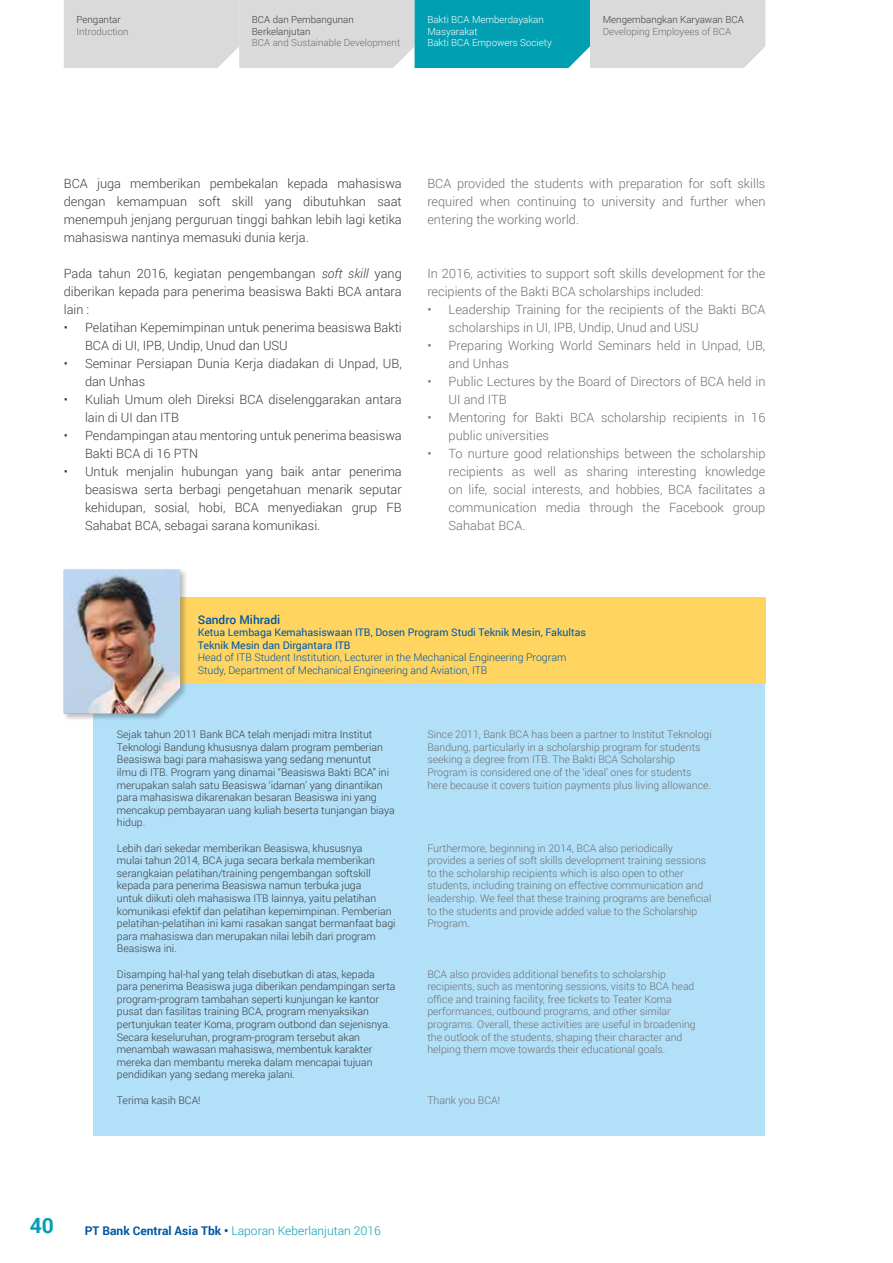
<style>
.page{position:relative;width:893px;height:1263px;background:#fff}
.page>*{position:absolute;margin:0;border:0;box-sizing:border-box;transform-origin:0 0}
.t1{font:700 21px "Roboto";color:#009fb2}
.t2{font:300 12.75px/18px "Roboto";color:#3c3c3b}
.t3{font:300 12.75px/18px "Roboto";color:#706f6f}
.t4{font:300 12px "Roboto";color:#009fb2}
.t5{font:500 12px "Roboto";color:#0056a4}
.t6{font:300 10.5px/12.6px "Roboto";color:#3c3c3b}
.t7{font:300 10.5px/12.6px "Roboto";color:#706f6f}
.t8{font:300 10.5px/12.6px "Roboto";color:#0056a4}
.t9{font:10.5px/12.6px "Roboto";color:#0056a4}
.t10{font:300 9.75px "Roboto";color:#706f6f}
.t11{font:300 9.75px/11.7px "Roboto";color:#3c3c3b}
.t12{font:300 9.75px/11.7px "Roboto";color:#fff}
.s1{font-style:italic}
.s2{font-weight:700;color:#0056a4}
</style>
<div class="page">
<svg style="left:64px;top:0;width:701px;height:68px;background:#a5ccd0"></svg>
<div style="left:94px;top:597px;width:671px;height:538px;background:#b2e0f9"></div>
<div style="left:126px;top:597px;width:639px;height:87px;background:#ffd461"></div>
<div style="left:62px;top:568px;width:126px;height:153px;background:#000;opacity:.25"></div>
<img style="left:64px;top:570px;width:116px;height:143px">
<p class="t11" style="left:77px;top:13px;width:46px">Pengantar</p>
<p class="t10" style="left:77px;top:24px;width:54px">Introduction</p>
<p class="t11" style="left:252px;top:13px;width:103px">BCA dan Pembangunan<br>Berkelanjutan</p>
<p class="t10" style="left:252px;top:36px;width:150px">BCA and Sustainable Development</p>
<p class="t12" style="left:427px;top:13px;width:126px">Bakti BCA Memberdayakan<br>Masyarakat<br>Bakti BCA Empowers Society</p>
<p class="t11" style="left:603px;top:13px;width:142px">Mengembangkan Karyawan BCA</p>
<p class="t10" style="left:603px;top:24px;width:130px">Developing Employees of BCA</p>
<p class="t2" style="left:64px;top:174px;width:340px;text-align:justify">BCA juga memberikan pembekalan kepada mahasiswa dengan kemampuan soft skill yang dibutuhkan saat menempuh jenjang perguruan tinggi bahkan lebih lagi ketika mahasiswa nantinya memasuki dunia kerja.</p>
<p class="t2" style="left:64px;top:264px;width:340px;text-align:justify">Pada tahun 2016, kegiatan pengembangan <span class="s1">soft skill</span> yang diberikan kepada para penerima beasiswa Bakti BCA antara lain :</p>
<p class="t2" style="left:85px;top:318px;width:318px;text-indent:-21px">• Pelatihan Kepemimpinan untuk penerima beasiswa Bakti<br>BCA di UI, IPB, Undip, Unud dan USU</p>
<p class="t2" style="left:85px;top:354px;width:318px;text-indent:-21px">• Seminar Persiapan Dunia Kerja diadakan di Unpad, UB, dan Unhas</p>
<p class="t2" style="left:85px;top:390px;width:318px;text-indent:-21px">• Kuliah Umum oleh Direksi BCA diselenggarakan antara lain di UI dan ITB</p>
<p class="t2" style="left:85px;top:426px;width:318px;text-indent:-21px">• Pendampingan atau mentoring untuk penerima beasiswa<br>Bakti BCA di 16 PTN</p>
<p class="t2" style="left:85px;top:462px;width:318px;text-align:justify;text-indent:-21px">• Untuk menjalin hubungan yang baik antar penerima beasiswa serta berbagi pengetahuan menarik seputar kehidupan, sosial, hobi, BCA menyediakan grup FB Sahabat BCA, sebagai sarana komunikasi.</p>
<p class="t3" style="left:427px;top:174px;width:340px;text-align:justify">BCA provided the students with preparation for soft skills required when continuing to university and further when entering the working world.</p>
<p class="t3" style="left:427px;top:264px;width:340px">In 2016, activities to support soft skills development for the recipients of the Bakti BCA scholarships included:</p>
<p class="t3" style="left:449px;top:300px;width:318px;text-indent:-21px">• Leadership Training for the recipients of the Bakti BCA scholarships in UI, IPB, Undip, Unud and USU</p>
<p class="t3" style="left:449px;top:336px;width:318px;text-indent:-21px">• Preparing Working World Seminars held in Unpad, UB, and Unhas</p>
<p class="t3" style="left:449px;top:372px;width:318px;text-indent:-21px">• Public Lectures by the Board of Directors of BCA held in<br>UI and ITB</p>
<p class="t3" style="left:449px;top:408px;width:318px;text-indent:-21px">• Mentoring for Bakti BCA scholarship recipients in 16 public universities</p>
<p class="t3" style="left:449px;top:444px;width:318px;text-align:justify;text-indent:-21px">• To nurture good relationships between the scholarship recipients as well as sharing interesting knowledge on life, social interests, and hobbies, BCA facilitates a communication media through the Facebook group Sahabat BCA.</p>
<p class="t5" style="left:198px;top:611px;width:84px">Sandro Mihradi</p>
<p class="t9" style="left:198px;top:626px;width:390px">Ketua Lembaga Kemahasiswaan ITB, Dosen Program Studi Teknik Mesin, Fakultas<br>Teknik Mesin dan Dirgantara ITB</p>
<p class="t8" style="left:198px;top:651px;width:370px">Head of ITB Student Institution, Lecturer in the Mechanical Engineering Program<br>Study, Department of Mechanical Engineering and Aviation, ITB</p>
<p class="t6" style="left:117px;top:728px;width:279px">Sejak tahun 2011 Bank BCA telah menjadi mitra Institut Teknologi Bandung khususnya dalam program pemberian Beasiswa bagi para mahasiswa yang sedang menuntut<br>ilmu di ITB. Program yang dinamai “Beasiswa Bakti BCA” ini merupakan salah satu Beasiswa ‘idaman’ yang dinantikan para mahasiswa dikarenakan besaran Beasiswa ini yang mencakup pembayaran uang kuliah beserta tunjangan biaya hidup.</p>
<p class="t6" style="left:117px;top:841px;width:280px">Lebih dari sekedar memberikan Beasiswa, khususnya<br>mulai tahun 2014, BCA juga secara berkala memberikan serangkaian pelatihan/training pengembangan softskill kepada para penerima Beasiswa namun terbuka juga<br>untuk diikuti oleh mahasiswa ITB lainnya, yaitu pelatihan komunikasi efektif dan pelatihan kepemimpinan. Pemberian pelatihan-pelatihan ini kami rasakan sangat bermanfaat bagi para mahasiswa dan merupakan nilai lebih dari program Beasiswa ini.</p>
<p class="t6" style="left:117px;top:967px;width:280px">Disamping hal-hal yang telah disebutkan di atas, kepada para penerima Beasiswa juga diberikan pendampingan serta program-program tambahan seperti kunjungan ke kantor pusat dan fasilitas training BCA, program menyaksikan pertunjukan teater Koma, program outbond dan sejenisnya.<br>Secara keseluruhan, program-program tersebut akan menambah wawasan mahasiswa, membentuk karakter mereka dan membantu mereka dalam mencapai tujuan pendidikan yang sedang mereka jalani.</p>
<p class="t6" style="left:117px;top:1093px;width:85px">Terima kasih BCA!</p>
<p class="t7" style="left:427px;top:728px;width:286px">Since 2011, Bank BCA has been a partner to Institut Teknologi Bandung, particularly in a scholarship program for students seeking a degree from ITB. The Bakti BCA Scholarship Program is considered one of the ‘ideal’ ones for students here because it covers tuition payments plus living allowance.</p>
<p class="t7" style="left:427px;top:841px;width:286px">Furthermore, beginning in 2014, BCA also periodically provides a series of soft skills development training sessions to the scholarship recipients which is also open to other students, including training on effective communication and leadership. We feel that these training programs are beneficial to the students and provide added value to the Scholarship Program.</p>
<p class="t7" style="left:427px;top:967px;width:270px">BCA also provides additional benefits to scholarship recipients, such as mentoring sessions, visits to BCA head office and training facility, free tickets to Teater Koma performances, outbound programs, and other similar programs. Overall, these activities are useful in broadening the outlook of the students, shaping their character and helping them move towards their educational goals.</p>
<p class="t7" style="left:427px;top:1093px;width:74px">Thank you BCA!</p>
<h1 class="t1" style="left:30px;top:1211px;width:26px">40</h1>
<p class="t4" style="left:85px;top:1222px;width:297px"><span class="s2">PT Bank Central Asia Tbk •</span> Laporan Keberlanjutan 2016</p>
</div>
